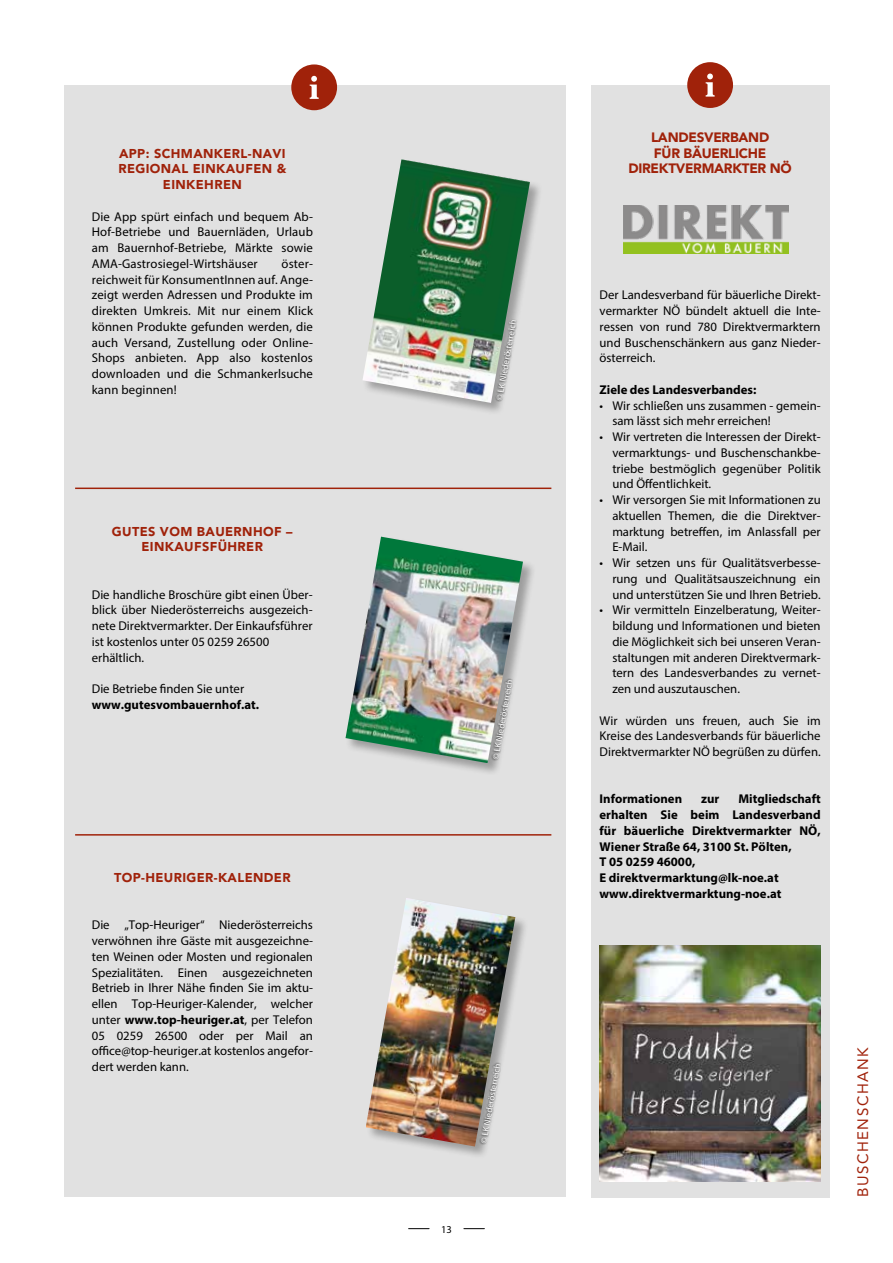
<style>
.page{position:relative;width:893px;height:1263px;background:#fff}
.page>*{position:absolute;margin:0;border:0;box-sizing:border-box;transform-origin:0 0}
.t1{font:15px "Avenir";letter-spacing:.1em;color:#a0220a}
.t2{font:900 13.5px/15.8px "Avenir";letter-spacing:-.02em;color:#a0220a;text-align:center}
.t3{font:12.75px/15.8px "Myriad Pro";color:#000;text-align:justify}
.t4{font:700 12.75px/15.8px "Myriad Pro";color:#000}
.t5{font:900 12.75px/15.8px "Avenir";letter-spacing:.03em;color:#a0220a;text-align:center}
.t6{font:10.5px "Myriad Pro";color:#000}
.t7{font:9px "Myriad Pro";color:#fff}
.s1{font-weight:700}
</style>
<div class="page">
<svg style="left:409px;top:1228px;width:20px;height:1px"></svg>
<svg style="left:464px;top:1228px;width:20px;height:1px"></svg>
<div style="left:591px;top:85px;width:238px;height:1112px;background:#e1e1e1"></div>
<div style="left:687px;top:62px;width:46px;height:46px;background:#a0220a;border-radius:50%"></div>
<svg style="left:706px;top:74px;width:9px;height:23px"></svg>
<img style="left:623px;top:205px;width:165px;height:49px">
<div style="left:64px;top:85px;width:502px;height:1111px;background:#e1e1e1"></div>
<div style="left:291px;top:64px;width:46px;height:46px;background:#a0220a;border-radius:50%"></div>
<svg style="left:310px;top:76px;width:9px;height:23px"></svg>
<div style="left:362px;top:159px;width:181px;height:257px;background:#000;opacity:.3"></div>
<img style="left:362px;top:159px;width:168px;height:244px">
<div style="left:346px;top:537px;width:190px;height:239px;background:#000;opacity:.3"></div>
<img style="left:345px;top:537px;width:178px;height:226px">
<div style="left:366px;top:897px;width:162px;height:262px;background:#000;opacity:.3"></div>
<img style="left:366px;top:898px;width:149px;height:248px">
<hr style="left:75px;top:488px;width:476px;height:1px;background:#a0220a">
<hr style="left:75px;top:834px;width:476px;height:2px;background:#a0220a">
<img style="left:600px;top:945px;width:221px;height:236px">
<div style="left:495px;top:319px;width:23px;height:83px;background:#000;opacity:.75"></div>
<div style="left:491px;top:678px;width:23px;height:83px;background:#000;opacity:.75"></div>
<div style="left:479px;top:1062px;width:23px;height:83px;background:#000;opacity:.75"></div>
<p class="t5" style="left:118px;top:145px;width:170px">APP: SCHMANKERL-NAVI<br>REGIONAL EINKAUFEN &amp;<br>EINKEHREN</p>
<p class="t3" style="left:92px;top:208px;width:223px">Die App spürt einfach und bequem Ab-Hof-Betriebe und Bauernläden, Urlaub am Bauernhof-Betriebe, Märkte sowie AMA-Gastrosiegel-Wirtshäuser</p>
<p class="t3" style="left:92px;top:255px;width:223px;text-indent:190px">öster&shy;reichweit für KonsumentInnen auf. Ange&shy;zeigt werden Adressen und Produkte im direkten Umkreis. Mit nur einem Klick können Produkte gefunden werden, die auch Versand, Zustellung oder Online-Shops anbieten. App also kostenlos downloaden und die Schmankerlsuche kann beginnen!</p>
<p class="t5" style="left:112px;top:523px;width:182px">GUTES VOM BAUERNHOF –<br>EINKAUFSFÜHRER</p>
<p class="t3" style="left:92px;top:586px;width:222px;text-align:left">Die handliche Broschüre gibt einen Über&shy;blick über Niederösterreichs ausgezeich&shy;nete Direktvermarkter. Der Einkaufsführer ist kostenlos unter 05 0259 26500 erhältlich.</p>
<p class="t3" style="left:92px;top:681px;width:154px">Die Betriebe finden Sie unter</p>
<p class="t4" style="left:92px;top:696px;width:169px">www.gutesvombauernhof.at.</p>
<p class="t5" style="left:114px;top:870px;width:178px">TOP-HEURIGER-KALENDER</p>
<p class="t3" style="left:92px;top:917px;width:223px">Die „Top-Heuriger“ Niederösterreichs verwöhnen ihre Gäste mit ausgezeichne&shy;ten Weinen oder Mosten und regionalen Spezialitäten. Einen ausgezeichneten Betrieb in Ihrer Nähe finden Sie im aktu&shy;ellen Top-Heuriger-Kalender, welcher unter <span class="s1">www.top-heuriger.at</span>, per Telefon 05 0259 26500 oder per Mail an office@top-heuriger.at kostenlos angefor&shy;dert werden kann.</p>
<p class="t7" style="left:494px;top:399px;width:83px;rotate:-80deg">© LK Niederösterreich</p>
<p class="t7" style="left:490px;top:759px;width:83px;rotate:-80deg">© LK Niederösterreich</p>
<p class="t7" style="left:478px;top:1143px;width:83px;rotate:-80deg">© LK Niederösterreich</p>
<p class="t6" style="left:441px;top:1222px;width:12px">13</p>
<p class="t2" style="left:628px;top:129px;width:165px">LANDESVERBAND<br>FÜR BÄUERLICHE<br>DIREKTVERMARKTER NÖ</p>
<p class="t3" style="left:600px;top:287px;width:223px">Der Landesverband für bäuerliche Direkt&shy;vermarkter NÖ bündelt aktuell die Inte&shy;ressen von rund 780 Direktvermarktern und Buschenschänkern aus ganz Nieder&shy;österreich.</p>
<p class="t4" style="left:600px;top:381px;width:158px">Ziele des Landesverbandes:</p>
<p class="t3" style="left:612px;top:397px;width:210px;text-indent:-13px">• Wir schließen uns zusammen - gemein&shy;sam lässt sich mehr erreichen!</p>
<p class="t3" style="left:612px;top:429px;width:210px;text-indent:-13px">• Wir vertreten die Interessen der Direkt&shy;vermarktungs- und Buschenschankbe&shy;triebe bestmöglich gegenüber Politik und Öffentlichkeit.</p>
<p class="t3" style="left:612px;top:492px;width:210px;text-indent:-13px">• Wir versorgen Sie mit Informationen zu aktuellen Themen, die die Direktver&shy;marktung betreffen, im Anlassfall per E-Mail.</p>
<p class="t3" style="left:612px;top:555px;width:210px;text-indent:-13px">• Wir setzen uns für Qualitätsverbesse&shy;rung und Qualitätsauszeichnung ein und unterstützen Sie und Ihren Betrieb.</p>
<p class="t3" style="left:612px;top:602px;width:210px;text-indent:-13px">• Wir vermitteln Einzelberatung, Weiter&shy;bildung und Informationen und bieten die Möglichkeit sich bei unseren Veran&shy;staltungen mit anderen Direktvermark&shy;tern des Landesverbandes zu vernet&shy;zen und auszutauschen.</p>
<p class="t3" style="left:600px;top:712px;width:223px">Wir würden uns freuen, auch Sie im Kreise des Landesverbands für bäuerliche Direktvermarkter NÖ begrüßen zu dürfen.</p>
<p class="t4" style="left:600px;top:791px;width:84px">Informationen</p>
<p class="t4" style="left:701px;top:791px;width:20px">zur</p>
<p class="t4" style="left:600px;top:791px;width:223px;text-indent:139px">Mitgliedschaft erhalten Sie beim Landesverband für bäuerliche Direktvermarkter NÖ,<br>Wiener Straße 64, 3100 St. Pölten,<br>T 05 0259 46000,<br>E direktvermarktung@lk-noe.at www.direktvermarktung-noe.at</p>
<p class="t1" style="left:855px;top:1197px;width:151px;rotate:-90deg">BUSCHENSCHANK</p>
</div>
